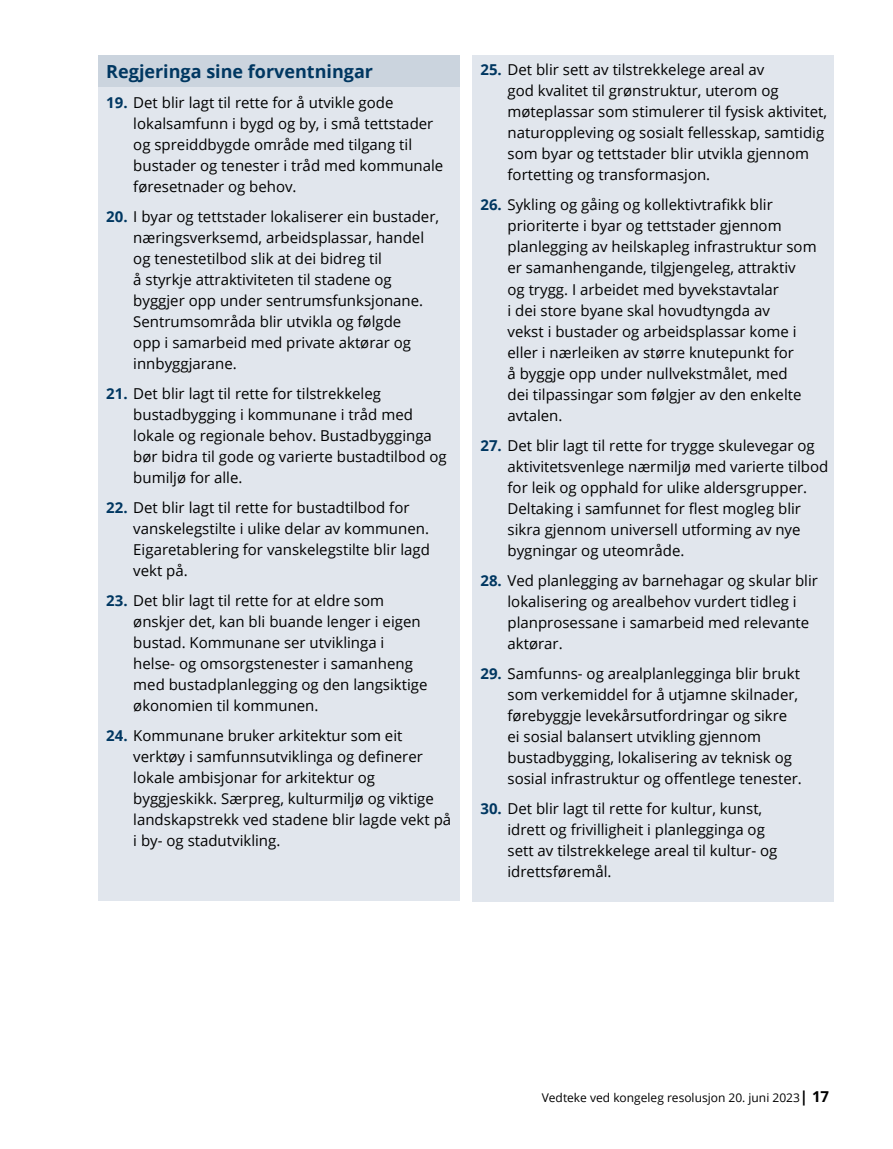
<style>
.page{position:relative;width:893px;height:1149px;background:#fff}
.page>*{position:absolute;margin:0;border:0;box-sizing:border-box;transform-origin:0 0}
.Regjeringen_forvente{font:700 18px "Open Sans";color:#003761}
.t1{font:15px/21px "Open Sans";color:#000}
.t2{font:12px "Open Sans";color:#000}
.s1{font-weight:700;color:#003761}
.s2{font-weight:700;font-size:15px}
</style>
<div class="page">
<div style="left:98px;top:55px;width:361px;height:35px;background:#cbd4de"></div>
<div style="left:98px;top:88px;width:361px;height:116px;background:#e1e6ed"></div>
<div style="left:98px;top:202px;width:361px;height:179px;background:#e1e6ed"></div>
<div style="left:98px;top:379px;width:361px;height:116px;background:#e1e6ed"></div>
<div style="left:98px;top:493px;width:361px;height:95px;background:#e1e6ed"></div>
<div style="left:98px;top:586px;width:361px;height:137px;background:#e1e6ed"></div>
<div style="left:98px;top:721px;width:361px;height:145px;background:#e1e6ed"></div>
<div style="left:98px;top:856px;width:361px;height:44px;background:#e1e6ed"></div>
<div style="left:472px;top:55px;width:361px;height:137px;background:#e1e6ed"></div>
<div style="left:472px;top:190px;width:361px;height:242px;background:#e1e6ed"></div>
<div style="left:472px;top:430px;width:361px;height:137px;background:#e1e6ed"></div>
<div style="left:472px;top:565px;width:361px;height:95px;background:#e1e6ed"></div>
<div style="left:472px;top:658px;width:361px;height:137px;background:#e1e6ed"></div>
<div style="left:472px;top:793px;width:361px;height:108px;background:#e1e6ed"></div>
<p class="Regjeringen_forvente" style="left:106px;top:58px;width:268px">Regjeringa sine forventningar</p>
<p class="t1" style="left:133px;top:91px;width:312px;text-indent:-27px"><span class="s1">19.</span> Det blir lagt til rette for å utvikle gode lokalsamfunn i bygd og by, i små tettstader og spreiddbygde område med tilgang til bustader og tenester i tråd med kommunale føresetnader og behov.</p>
<p class="t1" style="left:133px;top:205px;width:307px;text-indent:-27px"><span class="s1">20.</span> I byar og tettstader lokaliserer ein bustader, næringsverksemd, arbeidsplassar, handel og tenestetilbod slik at dei bidreg til<br>å styrkje attraktiviteten til stadene og byggjer opp under sentrumsfunksjonane.<br>Sentrumsområda blir utvikla og følgde<br>opp i samarbeid med private aktørar og innbyggjarane.</p>
<p class="t1" style="left:133px;top:382px;width:315px;text-indent:-27px"><span class="s1">21.</span> Det blir lagt til rette for tilstrekkeleg bustadbygging i kommunane i tråd med lokale og regionale behov. Bustadbygginga bør bidra til gode og varierte bustadtilbod og bumiljø for alle.</p>
<p class="t1" style="left:133px;top:496px;width:298px;text-indent:-27px"><span class="s1">22.</span> Det blir lagt til rette for bustadtilbod for vanskelegstilte i ulike delar av kommunen.<br>Eigaretablering for vanskelegstilte blir lagd vekt på.</p>
<p class="t1" style="left:133px;top:589px;width:296px;text-indent:-27px"><span class="s1">23.</span> Det blir lagt til rette for at eldre som ønskjer det, kan bli buande lenger i eigen bustad. Kommunane ser utviklinga i helse- og omsorgstenester i samanheng med bustadplanlegging og den langsiktige økonomien til kommunen.</p>
<p class="t1" style="left:133px;top:724px;width:319px;text-indent:-27px"><span class="s1">24.</span> Kommunane bruker arkitektur som eit verktøy i samfunnsutviklinga og definerer lokale ambisjonar for arkitektur og byggjeskikk. Særpreg, kulturmiljø og viktige landskapstrekk ved stadene blir lagde vekt på i by- og stadutvikling.</p>
<p class="t1" style="left:507px;top:59px;width:321px;text-indent:-27px"><span class="s1">25.</span> Det blir sett av tilstrekkelege areal av<br>god kvalitet til grønstruktur, uterom og møteplassar som stimulerer til fysisk aktivitet, naturoppleving og sosialt fellesskap, samtidig som byar og tettstader blir utvikla gjennom fortetting og transformasjon.</p>
<p class="t1" style="left:507px;top:194px;width:311px;text-indent:-27px"><span class="s1">26.</span> Sykling og gåing og kollektivtrafikk blir prioriterte i byar og tettstader gjennom planlegging av heilskapleg infrastruktur som er samanhengande, tilgjengeleg, attraktiv og trygg. I arbeidet med byvekstavtalar<br>i dei store byane skal hovudtyngda av<br>vekst i bustader og arbeidsplassar kome i eller i nærleiken av større knutepunkt for<br>å byggje opp under nullvekstmålet, med<br>dei tilpassingar som følgjer av den enkelte avtalen.</p>
<p class="t1" style="left:507px;top:434px;width:322px;text-indent:-27px"><span class="s1">27.</span> Det blir lagt til rette for trygge skulevegar og aktivitetsvenlege nærmiljø med varierte tilbod for leik og opphald for ulike aldersgrupper.<br>Deltaking i samfunnet for flest mogleg blir sikra gjennom universell utforming av nye bygningar og uteområde.</p>
<p class="t1" style="left:507px;top:569px;width:312px;text-indent:-27px"><span class="s1">28.</span> Ved planlegging av barnehagar og skular blir lokalisering og arealbehov vurdert tidleg i planprosessane i samarbeid med relevante aktørar.</p>
<p class="t1" style="left:507px;top:662px;width:296px;text-indent:-27px"><span class="s1">29.</span> Samfunns- og arealplanlegginga blir brukt som verkemiddel for å utjamne skilnader, førebyggje levekårsutfordringar og sikre ei sosial balansert utvikling gjennom bustadbygging, lokalisering av teknisk og sosial infrastruktur og offentlege tenester.</p>
<p class="t1" style="left:507px;top:797px;width:271px;text-indent:-27px"><span class="s1">30.</span> Det blir lagt til rette for kultur, kunst, idrett og frivilligheit i planlegginga og sett av tilstrekkelege areal til kultur- og idrettsføremål.</p>
<p class="t2" style="left:542px;top:1088px;width:289px">Vedteke ved kongeleg resolusjon 20. juni 2023<span class="s2">| 17</span></p>
</div>
